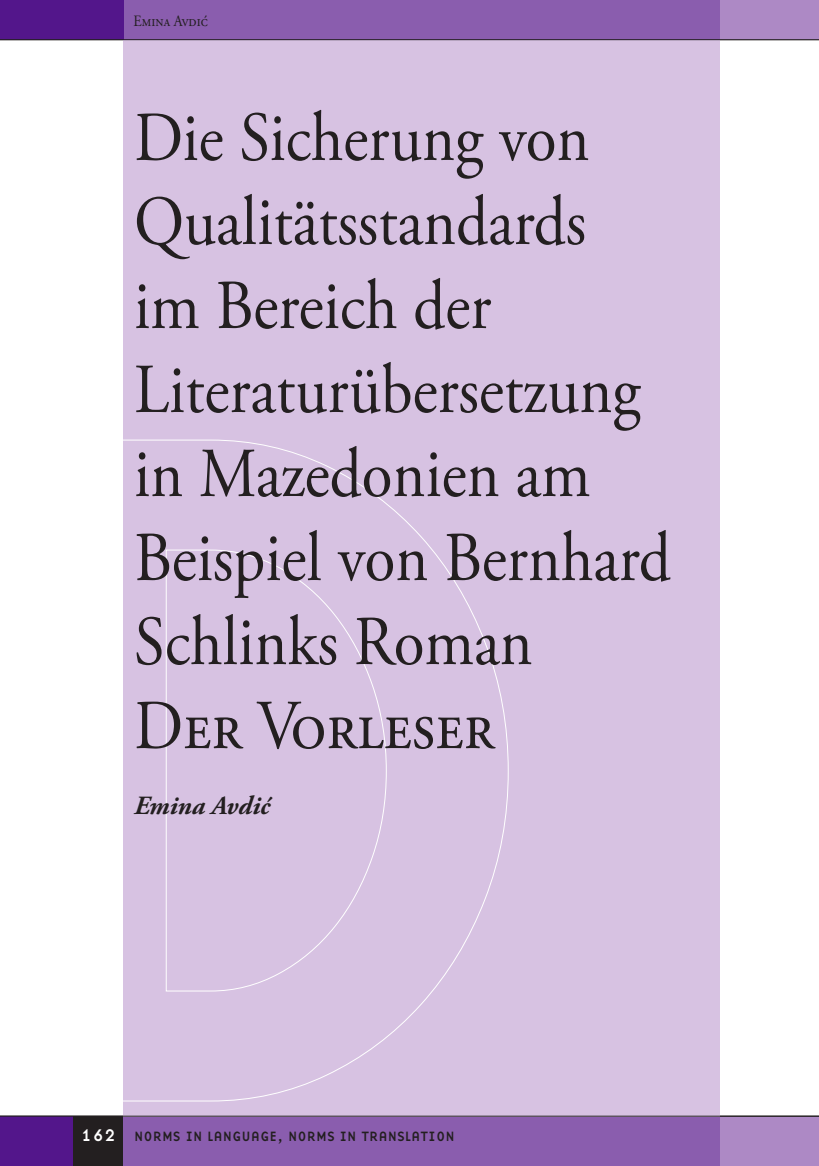
<style>
.page{position:relative;width:819px;height:1166px;background:#fff}
.page>*{position:absolute;margin:0;border:0;box-sizing:border-box;transform-origin:0 0}
.NASLOV_ČLANKA{font:70px/84px "Adobe Garamond Pro";color:#231f20;scale:.9 1}
.AVTOR{font:italic 700 26.25px "Adobe Garamond Pro";color:#231f20}
.t1{font:15.75px "Adobe Garamond Pro";color:#231f20;scale:.9 1}
.t2{font:14px "Base Nine";color:#231f20}
.s1{font-size:17.5px;color:#fff}
</style>
<div class="page">
<div style="left:123px;top:1116px;width:621px;height:50px;background:#8a5dae"></div>
<div style="left:719px;top:1116px;width:99px;height:50px;background:#ad89c5"></div>
<div style="left:122px;top:0;width:597px;height:40px;background:#8a5dae"></div>
<div style="left:719px;top:0;width:99px;height:40px;background:#ad89c5"></div>
<div style="left:0;top:1116px;width:74px;height:50px;background:#53168b"></div>
<div style="left:74px;top:1116px;width:49px;height:50px;background:#231f20"></div>
<div style="left:123px;top:40px;width:596px;height:1076px;background:#d7c2e2"></div>
<div style="left:0;top:0;width:123px;height:40px;background:#53168b"></div>
<hr style="left:0;top:39px;width:818px;height:1px;background:#231f20">
<hr style="left:0;top:1116px;width:818px;height:1px;background:#231f20">
<svg style="left:123px;top:439px;width:386px;height:663px"></svg>
<p class="t1" style="left:134px;top:11px;width:84px">Emina Avdić</p>
<p class="NASLOV_ČLANKA" style="left:134px;top:98px;width:598px">Die Sicherung von<br>Qualitätsstandards<br>im Bereich der<br>Literaturübersetzung in Mazedonien am<br>Beispiel von Bernhard<br>Schlinks Roman<br>Der Vorleser</p>
<p class="AVTOR" style="left:134px;top:790px;width:138px">Emina Avdić</p>
<p class="t2" style="left:81px;top:1126px;width:375px"><span class="s1">162</span> NORMS IN LANGUAGE, NORMS IN TRANSLATION</p>
</div>
